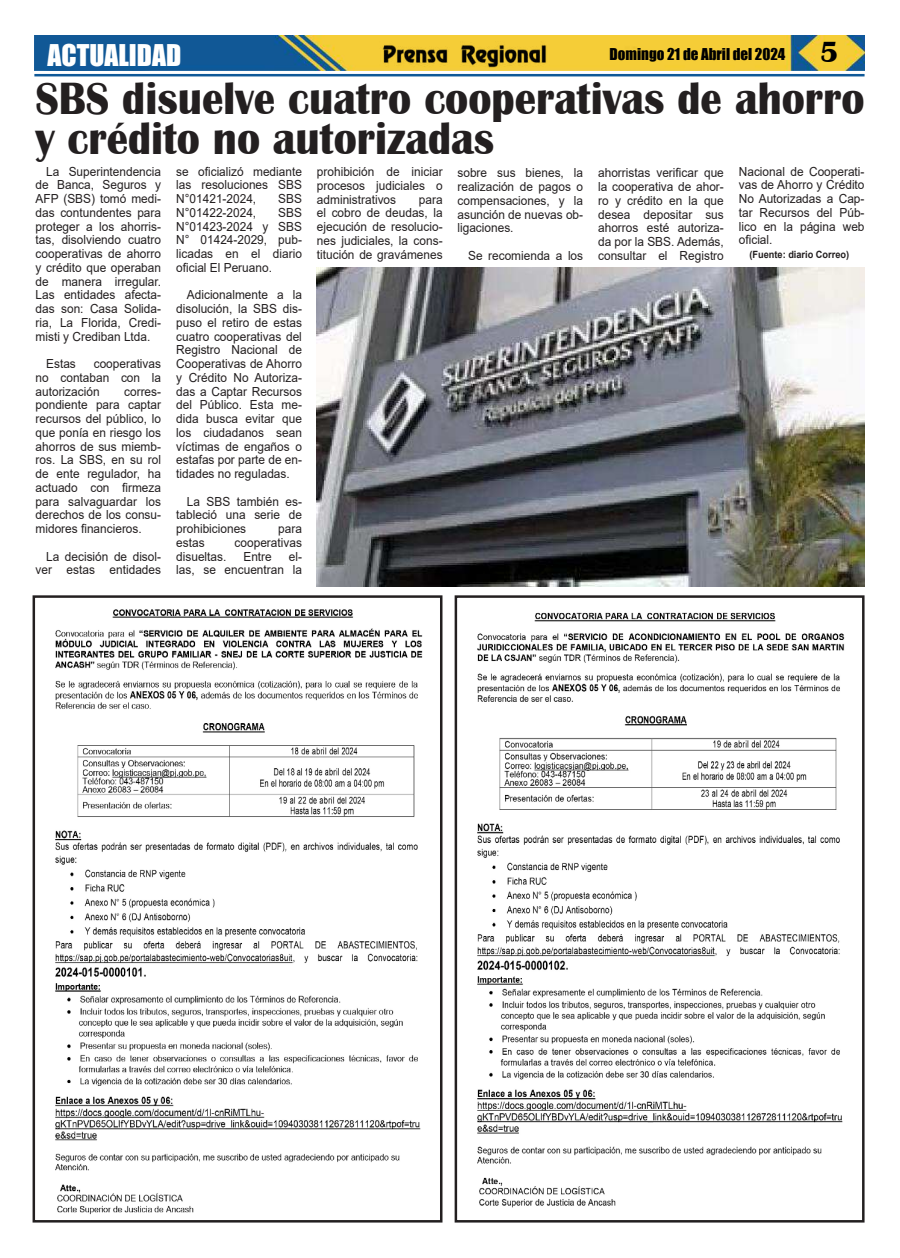
<style>
.page{position:relative;width:900px;height:1258px;background:#fff}
.page>*{position:absolute;margin:0;border:0;box-sizing:border-box;transform-origin:0 0}
.t1{font:700 46.5px/40px "Britannic";color:#231f20;scale:.92 1}
.t2{font:27.5px "Impact";color:#fff}
.t3{font:15px "Impact";color:#000}
.t4{font:12.5px/13.8px "Arial";color:#231f20;text-align:justify;scale:.95 1}
.t5{font:700 10px "Arial";color:#231f20;scale:.92 1}
.s1{font-family:"Britannic";font-weight:700;font-size:30px}
</style>
<div class="page">
<img style="left:34px;top:35px;width:831px;height:35px">
<hr style="left:34px;top:74px;width:831px;height:2px;background:#0f5998">
<img style="left:380px;top:41px;width:169px;height:27px">
<img style="left:317px;top:268px;width:548px;height:318px">
<img style="left:55px;top:609px;width:368px;height:606px">
<div style="left:33px;top:595px;width:409px;height:627px;border:2px solid #231f20"></div>
<img style="left:477px;top:612px;width:368px;height:596px">
<div style="left:455px;top:595px;width:410px;height:627px;border:2px solid #231f20"></div>
<h2 class="t2" style="left:48px;top:40px;width:135px">ACTUALIDAD</h2>
<p class="t3" style="left:610px;top:48px;width:230px">Domingo 21 de Abril del 2024 <span class="s1">5</span></p>
<h1 class="t1" style="left:35px;top:82px;width:903px">SBS disuelve cuatro cooperativas de ahorro y crédito no autorizadas</h1>
<p class="t4" style="left:36px;top:166px;width:134px;text-indent:11px">La Superintendencia de Banca, Seguros y AFP (SBS) tomó medi&shy;das contundentes para proteger a los ahorris&shy;tas, disolviendo cuatro cooperativas de ahorro y crédito que operaban de manera irregular.<br>Las entidades afecta&shy;das son: Casa Solida&shy;ria, La Florida, Credi&shy;misti y Crediban Ltda.</p>
<p class="t4" style="left:46px;top:358px;width:33px">Estas</p>
<p class="t4" style="left:176px;top:164px;width:134px">se o昀椀cializó mediante las resoluciones SBS N°01421-2024,</p>
<p class="t4" style="left:598px;top:166px;width:134px">ahorristas veri昀椀car que la cooperativa de ahor&shy;ro y crédito en la que desea depositar sus ahorros esté autoriza&shy;da por la SBS. Además, consultar el Registro</p>
<p class="t4" style="left:739px;top:166px;width:134px">Nacional de Cooperati&shy;vas de Ahorro y Crédito No Autorizadas a Cap&shy;tar Recursos del Púb&shy;lico en la página web o昀椀cial.</p>
<p class="t4" style="left:317px;top:166px;width:134px">prohibición de iniciar procesos judiciales o administrativos</p>
<p class="t4" style="left:458px;top:167px;width:134px">sobre sus bienes, la realización de pagos o compensaciones, y la asunción de nuevas ob&shy;ligaciones.</p>
<p class="t4" style="left:468px;top:250px;width:123px">Se recomienda a los</p>
<p class="t4" style="left:278px;top:193px;width:27px">SBS</p>
<p class="t4" style="left:317px;top:194px;width:134px;text-indent:102px">para el cobro de deudas, la ejecución de resolucio&shy;nes judiciales, la cons&shy;titución de gravámenes</p>
<p class="t4" style="left:176px;top:207px;width:134px;text-indent:102px">SBS N°01423-2024 y SBS N° 01424-2029, pub&shy;licadas en el diario o昀椀cial El Peruano.</p>
<p class="t4" style="left:176px;top:289px;width:134px;text-indent:11px">Adicionalmente a la disolución, la SBS dis&shy;puso el retiro de estas cuatro cooperativas del Registro Nacional de Cooperativas de Ahorro y Crédito No Autoriza&shy;das a Captar Recursos del Público. Esta me&shy;dida busca evitar que los ciudadanos sean víctimas de engaños o estafas por parte de en&shy;tidades no reguladas.</p>
<p class="t4" style="left:176px;top:496px;width:134px;text-indent:11px">La SBS también es&shy;tableció una serie de prohibiciones</p>
<p class="t4" style="left:176px;top:207px;width:86px">N°01422-2024,</p>
<p class="t5" style="left:750px;top:251px;width:110px">(Fuente: diario Correo)</p>
<p class="t4" style="left:36px;top:358px;width:134px;text-indent:58px">cooperativas no contaban con la autorización</p>
<p class="t4" style="left:36px;top:386px;width:134px;text-indent:89px">corres&shy;pondiente para captar recursos del público, lo que ponía en riesgo los ahorros de sus miemb&shy;ros. La SBS, en su rol de ente regulador, ha actuado con 昀椀rmeza para salvaguardar los derechos de los consu&shy;midores 昀椀nancieros.</p>
<p class="t4" style="left:36px;top:551px;width:134px;text-align:right">La decisión de disol&shy;ver estas entidades</p>
<p class="t4" style="left:278px;top:523px;width:27px">para</p>
<p class="t4" style="left:176px;top:537px;width:31px">estas</p>
<p class="t4" style="left:235px;top:537px;width:72px">cooperativas</p>
<p class="t4" style="left:176px;top:551px;width:54px">disueltas.</p>
<p class="t4" style="left:243px;top:551px;width:31px">Entre</p>
<p class="t4" style="left:176px;top:551px;width:134px;text-align:right">el-<br>las, se encuentran la</p>
</div>
